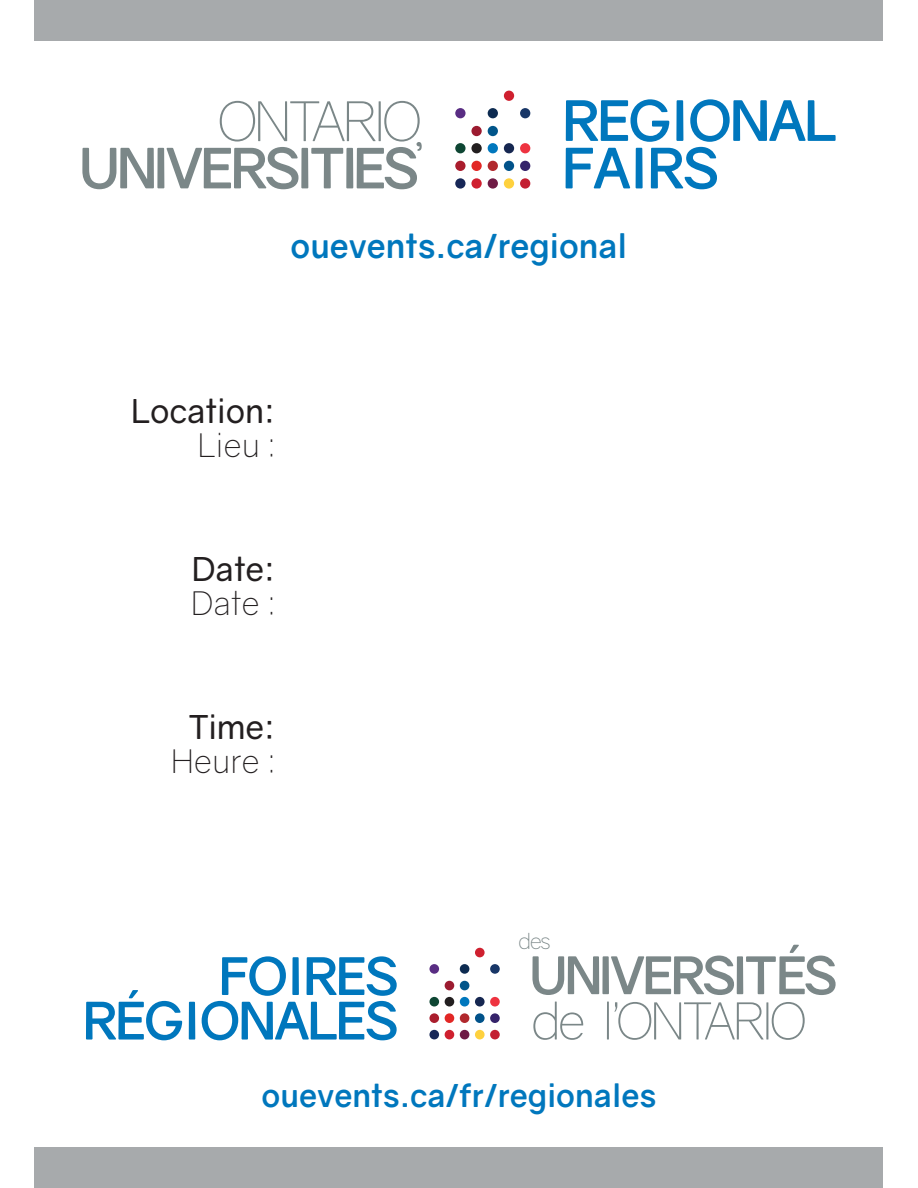
<style>
.page{position:relative;width:918px;height:1188px;background:#fff}
.page>*{position:absolute;margin:0;border:0;box-sizing:border-box;transform-origin:0 0}
.t1{font:700 55.5px/47.5px "Gravity";letter-spacing:-.05em;color:#0077bd}
.t2{font:300 51.75px "Gravity";color:#7b8788}
.t3{font:700 51.6px/44.5px "Gravity";letter-spacing:-.05em;color:#0077bd;text-align:right}
.t4{font:700 33px "Gravity";color:#0077bd}
.t5{font:33px "Gravity";color:#231f20}
.t6{font:300 33px "Gravity";color:#231f20}
.t7{font:700 31.5px "Gravity";color:#0077bd}
.t8{font:300 22.05px "Gravity";color:#7b8788}
</style>
<div class="page">
<div style="left:35px;top:0;width:848px;height:40px;background:#a7aaac"></div>
<div style="left:35px;top:1148px;width:848px;height:40px;background:#a7aaac"></div>
<div style="left:429px;top:1030px;width:10px;height:9px;background:#172757;border-radius:50%"></div>
<div style="left:445px;top:1030px;width:9px;height:9px;background:#cf202f;border-radius:50%"></div>
<div style="left:460px;top:1030px;width:9px;height:9px;background:#6f1b45;border-radius:50%"></div>
<div style="left:475px;top:1030px;width:10px;height:9px;background:#fed13e;border-radius:50%"></div>
<div style="left:490px;top:1030px;width:10px;height:9px;background:#c31f32;border-radius:50%"></div>
<div style="left:429px;top:1013px;width:10px;height:10px;background:#aa1d2d;border-radius:50%"></div>
<div style="left:445px;top:1013px;width:9px;height:10px;background:#e22725;border-radius:50%"></div>
<div style="left:460px;top:1013px;width:9px;height:10px;background:#b1282d;border-radius:50%"></div>
<div style="left:475px;top:1013px;width:10px;height:10px;background:#01528a;border-radius:50%"></div>
<div style="left:490px;top:1013px;width:10px;height:10px;background:#35236a;border-radius:50%"></div>
<div style="left:429px;top:997px;width:10px;height:10px;background:#0e4633;border-radius:50%"></div>
<div style="left:445px;top:997px;width:9px;height:10px;background:#231f20;border-radius:50%"></div>
<div style="left:460px;top:997px;width:9px;height:10px;background:#0077bd;border-radius:50%"></div>
<div style="left:475px;top:997px;width:10px;height:10px;background:#162751;border-radius:50%"></div>
<div style="left:490px;top:997px;width:10px;height:10px;background:#ee3340;border-radius:50%"></div>
<div style="left:429px;top:964px;width:10px;height:10px;background:#592d83;border-radius:50%"></div>
<div style="left:445px;top:981px;width:9px;height:9px;background:#9c1b30;border-radius:50%"></div>
<div style="left:460px;top:981px;width:9px;height:9px;background:#01558a;border-radius:50%"></div>
<div style="left:460px;top:964px;width:9px;height:10px;background:#0d2b51;border-radius:50%"></div>
<div style="left:490px;top:964px;width:10px;height:10px;background:#183667;border-radius:50%"></div>
<div style="left:475px;top:948px;width:10px;height:9px;background:#cf202f;border-radius:50%"></div>
<svg style="left:532px;top:956px;width:67px;height:39px"></svg>
<div style="left:602px;top:956px;width:7px;height:38px;background:#7b8788"></div>
<svg style="left:611px;top:956px;width:123px;height:39px"></svg>
<div style="left:737px;top:956px;width:6px;height:38px;background:#7b8788"></div>
<svg style="left:746px;top:945px;width:90px;height:50px"></svg>
<svg style="left:618px;top:1002px;width:146px;height:38px"></svg>
<hr style="left:766px;top:1002px;width:2px;height:38px;background:#7b8788">
<svg style="left:772px;top:1002px;width:33px;height:38px"></svg>
<div style="left:455px;top:178px;width:11px;height:11px;background:#172757;border-radius:50%"></div>
<div style="left:471px;top:178px;width:11px;height:11px;background:#cf202f;border-radius:50%"></div>
<div style="left:488px;top:178px;width:10px;height:11px;background:#6f1b45;border-radius:50%"></div>
<div style="left:504px;top:178px;width:10px;height:11px;background:#fed13e;border-radius:50%"></div>
<div style="left:520px;top:178px;width:10px;height:11px;background:#c31f32;border-radius:50%"></div>
<div style="left:455px;top:161px;width:11px;height:10px;background:#aa1d2d;border-radius:50%"></div>
<div style="left:471px;top:161px;width:11px;height:10px;background:#e22725;border-radius:50%"></div>
<div style="left:488px;top:161px;width:10px;height:10px;background:#b1282d;border-radius:50%"></div>
<div style="left:504px;top:161px;width:10px;height:10px;background:#01528a;border-radius:50%"></div>
<div style="left:520px;top:161px;width:10px;height:10px;background:#35236a;border-radius:50%"></div>
<div style="left:455px;top:143px;width:11px;height:10px;background:#0e4633;border-radius:50%"></div>
<div style="left:471px;top:143px;width:11px;height:10px;background:#231f20;border-radius:50%"></div>
<div style="left:488px;top:143px;width:10px;height:10px;background:#0077bd;border-radius:50%"></div>
<div style="left:504px;top:143px;width:10px;height:10px;background:#162751;border-radius:50%"></div>
<div style="left:520px;top:143px;width:10px;height:10px;background:#ee3340;border-radius:50%"></div>
<div style="left:455px;top:108px;width:11px;height:10px;background:#592d83;border-radius:50%"></div>
<div style="left:471px;top:126px;width:11px;height:10px;background:#9c1b30;border-radius:50%"></div>
<div style="left:488px;top:126px;width:10px;height:10px;background:#01558a;border-radius:50%"></div>
<div style="left:488px;top:108px;width:10px;height:10px;background:#0d2b51;border-radius:50%"></div>
<div style="left:520px;top:108px;width:10px;height:10px;background:#183667;border-radius:50%"></div>
<div style="left:504px;top:91px;width:10px;height:10px;background:#cf202f;border-radius:50%"></div>
<svg style="left:82px;top:148px;width:72px;height:41px"></svg>
<div style="left:157px;top:148px;width:7px;height:40px;background:#7b8788"></div>
<svg style="left:166px;top:101px;width:256px;height:88px"></svg>
<h1 class="t1" style="left:562px;top:98px;width:277px">REGIONAL<br>FAIRS</h1>
<p class="t4" style="left:291px;top:226px;width:338px">ouevents.ca/regional</p>
<p class="t5" style="left:131px;top:390px;width:145px">Location:</p>
<p class="t6" style="left:198px;top:425px;width:78px">Lieu :</p>
<p class="t5" style="left:192px;top:549px;width:84px">Date:</p>
<p class="t6" style="left:191px;top:583px;width:85px">Date :</p>
<p class="t5" style="left:189px;top:707px;width:86px">Time:</p>
<p class="t6" style="left:171px;top:742px;width:105px">Heure :</p>
<p class="t8" style="left:518px;top:928px;width:34px">des</p>
<h3 class="t3" style="left:82px;top:955px;width:318px">FOIRES<br>RÉGIONALES</h3>
<h2 class="t2" style="left:530px;top:990px;width:91px">de l’</h2>
<p class="t7" style="left:262px;top:1076px;width:396px">ouevents.ca/fr/regionales</p>
</div>
